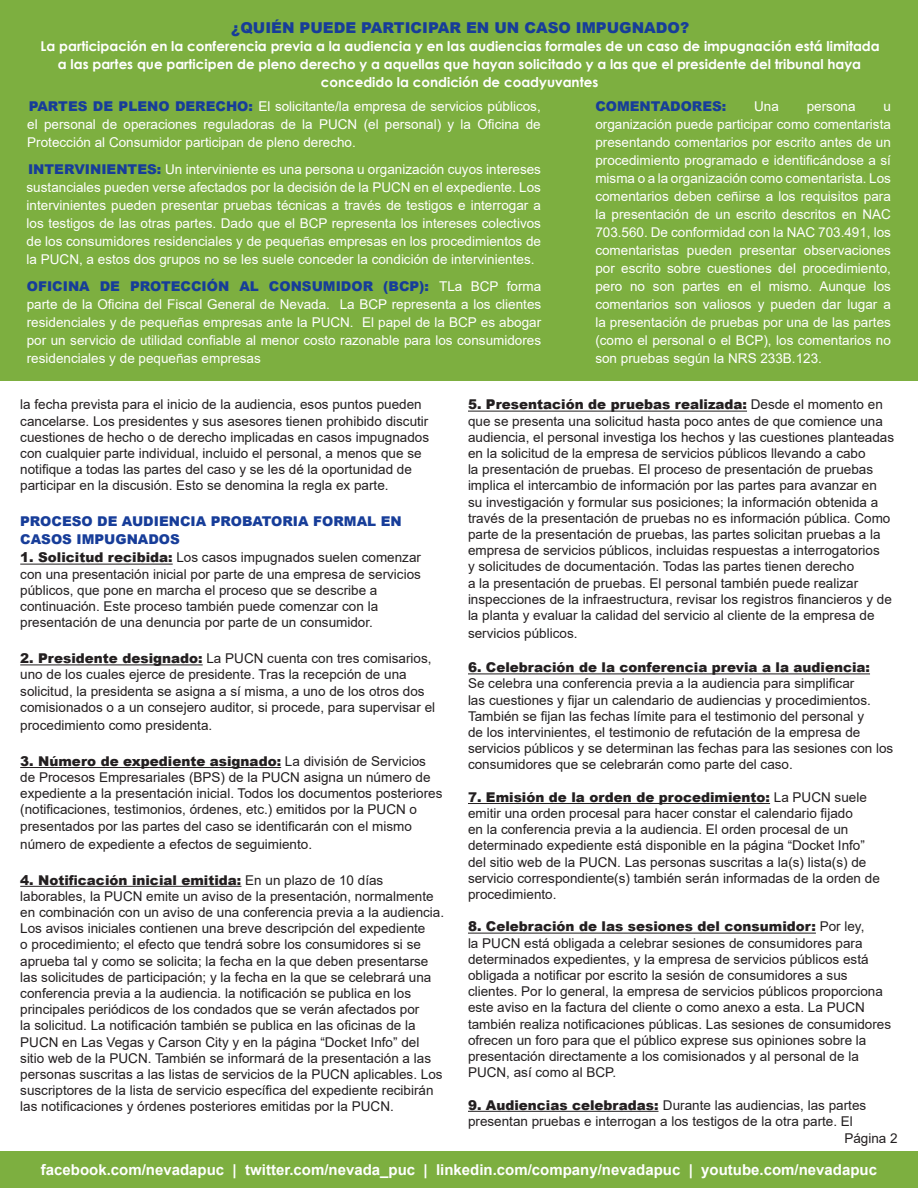
<style>
.page{position:relative;width:918px;height:1188px;background:#fff}
.page>*{position:absolute;margin:0;border:0;box-sizing:border-box;transform-origin:0 0}
.t1{font:700 15px "Arial";color:#fff}
.t2{font:900 15px "Arial";color:#173d99}
.t3{font:13.5px/16.2px "Arial";color:#231f20}
.t4{font:13.5px/18px "Arial";color:#fff;text-align:justify}
.t5{font:700 13.5px/18px "Century Gothic";color:#fff;text-align:center}
.t6{font:900 13.5px/18px "Arial";color:#173d99}
.s1{font-weight:900;color:#173d99}
.s2{font-weight:900}
</style>
<div class="page">
<div style="left:0;top:1151px;width:918px;height:37px;background:#7daf40"></div>
<hr style="left:20px;top:564px;width:153px;height:1px;background:#231f20">
<hr style="left:20px;top:665px;width:183px;height:1px;background:#231f20">
<hr style="left:20px;top:767px;width:261px;height:1px;background:#231f20">
<hr style="left:20px;top:886px;width:222px;height:1px;background:#231f20">
<hr style="left:468px;top:411px;width:279px;height:1px;background:#231f20">
<hr style="left:468px;top:674px;width:402px;height:1px;background:#231f20">
<hr style="left:468px;top:803px;width:302px;height:1px;background:#231f20">
<hr style="left:468px;top:933px;width:348px;height:1px;background:#231f20">
<hr style="left:468px;top:1111px;width:190px;height:1px;background:#231f20">
<div style="left:0;top:0;width:918px;height:380px;background:#7daf40"></div>
<p class="t2" style="left:231px;top:17px;width:459px">¿QUIÉN PUEDE PARTICIPAR EN UN CASO IMPUGNADO?</p>
<p class="t5" style="left:41px;top:36px;width:841px">La participación en la conferencia previa a la audiencia y en las audiencias formales de un caso de impugnación está limitada a las partes que participen de pleno derecho y a aquellas que hayan solicitado y a las que el presidente del tribunal haya concedido la condición de coadyuvantes</p>
<p class="t4" style="left:27px;top:97px;width:515px"><span class="s1">PARTES DE PLENO DERECHO:</span> El solicitante/la empresa de servicios públicos, el personal de operaciones reguladoras de la PUCN (el personal) y la Oficina de Protección al Consumidor participan de pleno derecho.</p>
<p class="t4" style="left:27px;top:160px;width:516px"><span class="s1">INTERVINIENTES:</span> Un interviniente es una persona u organización cuyos intereses sustanciales pueden verse afectados por la decisión de la PUCN en el expediente. Los intervinientes pueden presentar pruebas técnicas a través de testigos e interrogar a los testigos de las otras partes. Dado que el BCP representa los intereses colectivos de los consumidores residenciales y de pequeñas empresas en los procedimientos de la PUCN, a estos dos grupos no se les suele conceder la condición de intervinientes.</p>
<p class="t4" style="left:27px;top:277px;width:516px"><span class="s1">OFICINA DE PROTECCIÓN AL CONSUMIDOR (BCP):</span> TLa BCP forma parte de la Oficina del Fiscal General de Nevada. La BCP representa a los clientes residenciales y de pequeñas empresas ante la PUCN. El papel de la BCP es abogar por un servicio de utilidad confiable al menor costo razonable para los consumidores residenciales y de pequeñas empresas</p>
<p class="t6" style="left:595px;top:97px;width:133px">COMENTADORES:</p>
<p class="t4" style="left:754px;top:97px;width:26px">Una</p>
<p class="t4" style="left:807px;top:97px;width:50px">persona</p>
<p class="t4" style="left:595px;top:97px;width:297px;text-indent:288px">u organización puede participar como comentarista presentando comentarios por escrito antes de un procedimiento programado e identificándose a sí misma o a la organización como comentarista. Los comentarios deben ceñirse a los requisitos para la presentación de un escrito descritos en NAC 703.560. De conformidad con la NAC 703.491, los comentaristas pueden presentar observaciones por escrito sobre cuestiones del procedimiento, pero no son partes en el mismo. Aunque los comentarios son valiosos y pueden dar lugar a la presentación de pruebas por una de las partes (como el personal o el BCP), los comentarios no son pruebas según la NRS 233B.123.</p>
<p class="t3" style="left:20px;top:397px;width:410px">la fecha prevista para el inicio de la audiencia, esos puntos pueden cancelarse. Los presidentes y sus asesores tienen prohibido discutir cuestiones de hecho o de derecho implicadas en casos impugnados con cualquier parte individual, incluido el personal, a menos que se notifique a todas las partes del caso y se les dé la oportunidad de participar en la discusión. Esto se denomina la regla ex parte.</p>
<p class="t6" style="left:20px;top:512px;width:383px">PROCESO DE AUDIENCIA PROBATORIA FORMAL EN<br>CASOS IMPUGNADOS</p>
<p class="t3" style="left:20px;top:550px;width:402px"><span class="s2">1. Solicitud recibida:</span> Los casos impugnados suelen comenzar con una presentación inicial por parte de una empresa de servicios públicos, que pone en marcha el proceso que se describe a continuación. Este proceso también puede comenzar con la presentación de una denuncia por parte de un consumidor.</p>
<p class="t3" style="left:20px;top:650px;width:416px"><span class="s2">2. Presidente designado:</span> La PUCN cuenta con tres comisarios, uno de los cuales ejerce de presidente. Tras la recepción de una solicitud, la presidenta se asigna a sí misma, a uno de los otros dos comisionados o a un consejero auditor, si procede, para supervisar el</p>
<p class="t3" style="left:20px;top:717px;width:194px">procedimiento como presidenta.</p>
<p class="t3" style="left:20px;top:753px;width:424px"><span class="s2">3. Número de expediente asignado:</span> La división de Servicios de Procesos Empresariales (BPS) de la PUCN asigna un número de expediente a la presentación inicial. Todos los documentos posteriores (notificaciones, testimonios, órdenes, etc.) emitidos por la PUCN o presentados por las partes del caso se identificarán con el mismo</p>
<p class="t3" style="left:20px;top:836px;width:293px">número de expediente a efectos de seguimiento.</p>
<p class="t3" style="left:20px;top:872px;width:425px"><span class="s2">4. Notificación inicial emitida:</span> En un plazo de 10 días laborables, la PUCN emite un aviso de la presentación, normalmente en combinación con un aviso de una conferencia previa a la audiencia.<br>Los avisos iniciales contienen una breve descripción del expediente<br>o procedimiento; el efecto que tendrá sobre los consumidores si se aprueba tal y como se solicita; la fecha en la que deben presentarse las solicitudes de participación; y la fecha en la que se celebrará una conferencia previa a la audiencia. la notificación se publica en los principales periódicos de los condados que se verán afectados por<br>la solicitud. La notificación también se publica en las oficinas de la PUCN en Las Vegas y Carson City y en la página “Docket Info” del sitio web de la PUCN. También se informará de la presentación a las personas suscritas a las listas de servicios de la PUCN aplicables. Los suscriptores de la lista de servicio específica del expediente recibirán las notificaciones y órdenes posteriores emitidas por la PUCN.</p>
<p class="t3" style="left:468px;top:397px;width:428px"><span class="s2">5. Presentación de pruebas realizada:</span> Desde el momento en que se presenta una solicitud hasta poco antes de que comience una audiencia, el personal investiga los hechos y las cuestiones planteadas en la solicitud de la empresa de servicios públicos llevando a cabo<br>la presentación de pruebas. El proceso de presentación de pruebas implica el intercambio de información por las partes para avanzar en su investigación y formular sus posiciones; la información obtenida a través de la presentación de pruebas no es información pública. Como parte de la presentación de pruebas, las partes solicitan pruebas a la empresa de servicios públicos, incluidas respuestas a interrogatorios<br>y solicitudes de documentación. Todas las partes tienen derecho<br>a la presentación de pruebas. El personal también puede realizar inspecciones de la infraestructura, revisar los registros financieros y de la planta y evaluar la calidad del servicio al cliente de la empresa de</p>
<p class="t3" style="left:468px;top:625px;width:111px">servicios públicos.</p>
<p class="t3" style="left:468px;top:659px;width:427px"><span class="s2">6. Celebración de la conferencia previa a la audiencia:<br></span>Se celebra una conferencia previa a la audiencia para simplificar<br>las cuestiones y fijar un calendario de audiencias y procedimientos.<br>También se fijan las fechas límite para el testimonio del personal y<br>de los intervinientes, el testimonio de refutación de la empresa de servicios públicos y se determinan las fechas para las sesiones con los consumidores que se celebrarán como parte del caso.</p>
<p class="t3" style="left:468px;top:789px;width:413px"><span class="s2">7. Emisión de la orden de procedimiento:</span> La PUCN suele emitir una orden procesal para hacer constar el calendario fijado<br>en la conferencia previa a la audiencia. El orden procesal de un determinado expediente está disponible en la página “Docket Info” del sitio web de la PUCN. Las personas suscritas a la(s) lista(s) de servicio correspondiente(s) también serán informadas de la orden de procedimiento.</p>
<p class="t3" style="left:468px;top:919px;width:425px"><span class="s2">8. Celebración de las sesiones del consumidor:</span> Por ley,<br>la PUCN está obligada a celebrar sesiones de consumidores para determinados expedientes, y la empresa de servicios públicos está obligada a notificar por escrito la sesión de consumidores a sus clientes. Por lo general, la empresa de servicios públicos proporciona este aviso en la factura del cliente o como anexo a esta. La PUCN también realiza notificaciones públicas. Las sesiones de consumidores ofrecen un foro para que el público exprese sus opiniones sobre la presentación directamente a los comisionados y al personal de la PUCN, así como al BCP.</p>
<p class="t3" style="left:468px;top:1097px;width:400px"><span class="s2">9. Audiencias celebradas:</span> Durante las audiencias, las partes presentan pruebas e interrogan a los testigos de la otra parte. El</p>
<p class="t3" style="left:844px;top:1130px;width:55px">Página 2</p>
<p class="t1" style="left:41px;top:1159px;width:838px">facebook.com/nevadapuc | twitter.com/nevada_puc | linkedin.com/company/nevadapuc | youtube.com/nevadapuc</p>
</div>
